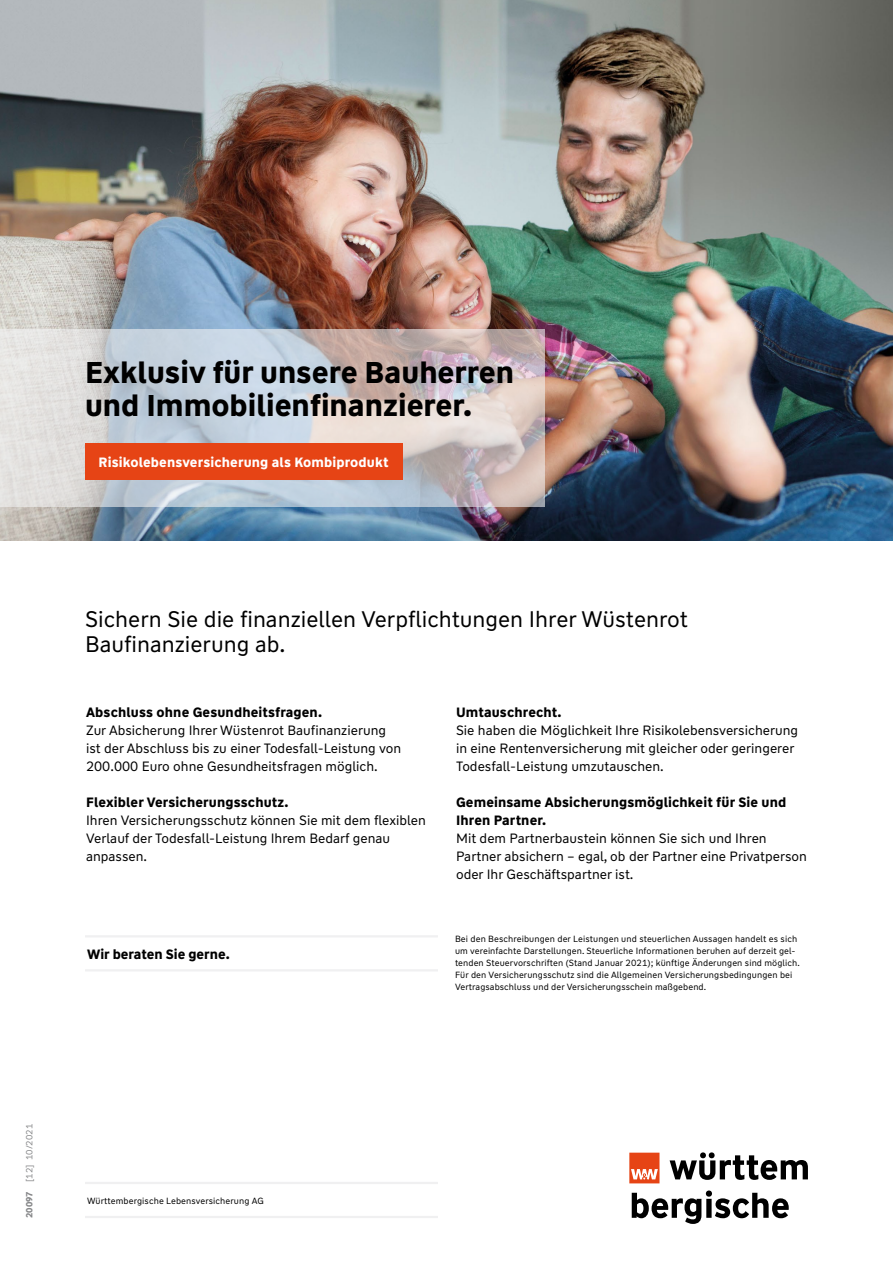
<style>
.page{position:relative;width:893px;height:1263px;background:#fff}
.page>*{position:absolute;margin:0;border:0;box-sizing:border-box;transform-origin:0 0}
.t1{font:700 30px/33px "WW Type";color:#000}
.t2{font:22.5px/25.5px "WW Type";color:#000}
.t3{font:13.5px/18px "WW Type";color:#000}
.t4{font:700 13.5px/18px "WW Type";letter-spacing:.01em;color:#000}
.t5{font:700 13.5px "WW Type";letter-spacing:.01em;color:#fff}
.t6{font:9px/12px "WW Type";letter-spacing:.01em;color:#000}
.t7{font:9px "WW Type";color:#87888a}
.s1{font-weight:700}
</style>
<div class="page">
<hr style="left:85px;top:935px;width:353px;height:2px;background:#f0f0f1">
<hr style="left:85px;top:969px;width:353px;height:2px;background:#f0f0f1">
<hr style="left:85px;top:1182px;width:353px;height:2px;background:#f0f0f1">
<hr style="left:85px;top:1216px;width:353px;height:2px;background:#f0f0f1">
<img style="left:0;top:0;width:893px;height:540px">
<svg style="left:0;top:330px;width:544px;height:177px;background:#cdcbcf"></svg>
<svg style="left:629px;top:1152px;width:179px;height:72px"></svg>
<div style="left:85px;top:444px;width:317px;height:36px;background:#e64415"></div>
<h1 class="t1" style="left:85px;top:356px;width:431px">Exklusiv für unsere Bauherren und Immobilienfinanzierer.</h1>
<p class="t5" style="left:99px;top:453px;width:291px">Risikolebensversicherung als Kombiprodukt</p>
<h2 class="t2" style="left:85px;top:606px;width:604px">Sichern Sie die finanziellen Verpflichtungen Ihrer Wüstenrot<br>Baufinanzierung ab.</h2>
<p class="t4" style="left:86px;top:703px;width:237px">Abschluss ohne Gesundheitsfragen.</p>
<p class="t3" style="left:86px;top:721px;width:317px">Zur Absicherung Ihrer Wüstenrot Baufinanzierung ist der Abschluss bis zu einer Todesfall-Leistung von<br>200.000 Euro ohne Gesundheitsfragen möglich.</p>
<p class="t4" style="left:86px;top:793px;width:204px">Flexibler Versicherungsschutz.</p>
<p class="t3" style="left:86px;top:811px;width:341px">Ihren Versicherungsschutz können Sie mit dem flexiblen<br>Verlauf der Todesfall-Leistung Ihrem Bedarf genau anpassen.</p>
<p class="t4" style="left:87px;top:945px;width:144px">Wir beraten Sie gerne.</p>
<p class="t4" style="left:456px;top:703px;width:107px">Umtauschrecht.</p>
<p class="t3" style="left:456px;top:721px;width:344px">Sie haben die Möglichkeit Ihre Risikolebensversicherung in eine Rentenversicherung mit gleicher oder geringerer<br>Todesfall-Leistung umzutauschen.</p>
<p class="t4" style="left:456px;top:793px;width:332px">Gemeinsame Absicherungsmöglichkeit für Sie und<br>Ihren Partner.</p>
<p class="t3" style="left:456px;top:829px;width:352px">Mit dem Partnerbaustein können Sie sich und Ihren<br>Partner absichern – egal, ob der Partner eine Privatperson oder Ihr Geschäftspartner ist.</p>
<p class="t6" style="left:455px;top:933px;width:346px">Bei den Beschreibungen der Leistungen und steuerlichen Aussagen handelt es sich um vereinfachte Darstellungen. Steuerliche Informationen beruhen auf derzeit gel&shy;tenden Steuervorschriften (Stand Januar 2021); künftige Änderungen sind möglich.<br>Für den Versicherungsschutz sind die Allgemeinen Versicherungsbedingungen bei Vertragsabschluss und der Versicherungsschein maßgebend.</p>
<p class="t7" style="left:24px;top:1218px;width:96px;rotate:-90deg"><span class="s1">20097</span> [12] 10/2021</p>
<p class="t6" style="left:87px;top:1194px;width:178px">Württembergische Lebensversicherung AG</p>
</div>
